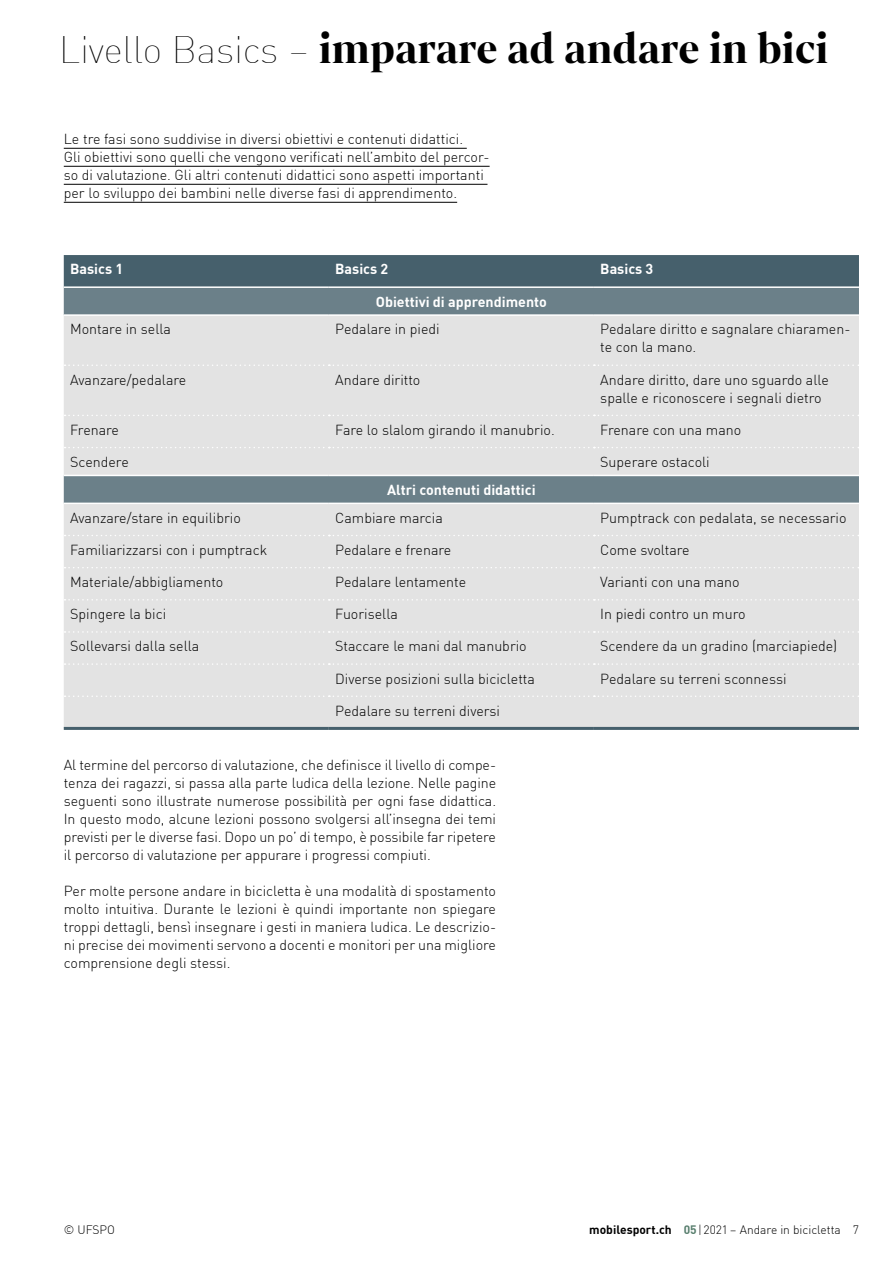
<style>
.page{position:relative;width:893px;height:1263px;background:#fff}
.page>*{position:absolute;margin:0;border:0;box-sizing:border-box;transform-origin:0 0}
.h_Titel_kombiniert{font:700 45px "Mixta Pro";color:#000}
.Tabellenzelle{font:300 14.25px/18px "DINOT";color:#000}
.p_Fliesstext{font:300 14.25px/18px "DINOT";letter-spacing:-.005em;color:#000;text-align:justify}
.h_Titel{font:300 14.25px/18px "DINOT";color:#000}
.Tabellenkopf{font:700 14.25px "DINOT";color:#fff}
.Tabellenzelle-2{font:700 14.25px "DINOT";color:#fff}
.t1{font:300 12px "DINOT";color:#000}
.s1{font-family:"DINOT";font-weight:100;font-size:37.5px}
.s2{font-weight:700}
.s3{font-weight:700;color:#567d6c}
</style>
<div class="page">
<hr style="left:64px;top:148px;width:403px;height:1px;background:#000">
<hr style="left:64px;top:166px;width:426px;height:1px;background:#000">
<hr style="left:64px;top:184px;width:423px;height:1px;background:#000">
<hr style="left:64px;top:202px;width:393px;height:1px;background:#000">
<div style="left:64px;top:255px;width:795px;height:31px;background:#46606c"></div>
<div style="left:64px;top:288px;width:795px;height:26px;background:#6b8089"></div>
<svg style="left:64px;top:316px;width:795px;height:411px;background:#dbdcdd"></svg>
<svg style="left:65px;top:364px;width:794px;height:2px"></svg>
<svg style="left:65px;top:415px;width:794px;height:1px"></svg>
<svg style="left:65px;top:447px;width:794px;height:1px"></svg>
<svg style="left:65px;top:535px;width:794px;height:1px"></svg>
<svg style="left:65px;top:567px;width:794px;height:1px"></svg>
<svg style="left:65px;top:599px;width:794px;height:1px"></svg>
<svg style="left:65px;top:631px;width:794px;height:2px"></svg>
<svg style="left:65px;top:663px;width:794px;height:2px"></svg>
<svg style="left:65px;top:695px;width:794px;height:2px"></svg>
<hr style="left:64px;top:727px;width:265px;height:3px;background:#46606c">
<hr style="left:329px;top:727px;width:265px;height:3px;background:#46606c">
<hr style="left:594px;top:727px;width:265px;height:3px;background:#46606c">
<hr style="left:64px;top:475px;width:265px;height:1px;background:#fff">
<hr style="left:329px;top:475px;width:265px;height:1px;background:#fff">
<hr style="left:594px;top:475px;width:265px;height:1px;background:#fff">
<hr style="left:64px;top:503px;width:265px;height:1px;background:#fff">
<hr style="left:329px;top:503px;width:265px;height:1px;background:#fff">
<hr style="left:594px;top:503px;width:265px;height:1px;background:#fff">
<p class="h_Titel_kombiniert" style="left:59px;top:22px;width:770px"><span class="s1">Livello Basics –</span> imparare ad andare in bici</p>
<p class="h_Titel" style="left:64px;top:128px;width:427px">Le tre fasi sono suddivise in diversi obiettivi e contenuti didattici.<br>Gli obiettivi sono quelli che vengono verificati nell’ambito del percor&shy;so di valutazione. Gli altri contenuti didattici sono aspetti importanti per lo sviluppo dei bambini nelle diverse fasi di apprendimento.</p>
<p class="Tabellenzelle-2" style="left:70px;top:258px;width:55px">Basics 1</p>
<p class="Tabellenzelle-2" style="left:335px;top:258px;width:55px">Basics 2</p>
<p class="Tabellenzelle-2" style="left:600px;top:258px;width:55px">Basics 3</p>
<p class="Tabellenkopf" style="left:376px;top:290px;width:172px">Obiettivi di apprendimento</p>
<p class="Tabellenzelle" style="left:70px;top:319px;width:102px">Montare in sella</p>
<p class="Tabellenzelle" style="left:335px;top:319px;width:106px">Pedalare in piedi</p>
<p class="Tabellenzelle" style="left:600px;top:319px;width:252px">Pedalare diritto e sagnalare chiaramen&shy;te con la mano.</p>
<p class="Tabellenzelle" style="left:70px;top:369px;width:118px">Avanzare/pedalare</p>
<p class="Tabellenzelle" style="left:335px;top:369px;width:87px">Andare diritto</p>
<p class="Tabellenzelle" style="left:600px;top:369px;width:230px">Andare diritto, dare uno sguardo alle spalle e riconoscere i segnali dietro</p>
<p class="Tabellenzelle" style="left:70px;top:419px;width:50px">Frenare</p>
<p class="Tabellenzelle" style="left:335px;top:419px;width:221px">Fare lo slalom girando il manubrio.</p>
<p class="Tabellenzelle" style="left:600px;top:419px;width:142px">Frenare con una mano</p>
<p class="Tabellenzelle" style="left:70px;top:452px;width:60px">Scendere</p>
<p class="Tabellenzelle" style="left:600px;top:452px;width:111px">Superare ostacoli</p>
<p class="Tabellenkopf" style="left:387px;top:479px;width:150px">Altri contenuti didattici</p>
<p class="Tabellenzelle" style="left:70px;top:507px;width:172px">Avanzare/stare in equilibrio</p>
<p class="Tabellenzelle" style="left:335px;top:507px;width:109px">Cambiare marcia</p>
<p class="Tabellenzelle" style="left:600px;top:507px;width:248px">Pumptrack con pedalata, se necessario</p>
<p class="Tabellenzelle" style="left:70px;top:540px;width:199px">Familiarizzarsi con i pumptrack</p>
<p class="Tabellenzelle" style="left:335px;top:540px;width:118px">Pedalare e frenare</p>
<p class="Tabellenzelle" style="left:600px;top:540px;width:91px">Come svoltare</p>
<p class="Tabellenzelle" style="left:70px;top:572px;width:155px">Materiale/abbigliamento</p>
<p class="Tabellenzelle" style="left:335px;top:572px;width:132px">Pedalare lentamente</p>
<p class="Tabellenzelle" style="left:600px;top:572px;width:141px">Varianti con una mano</p>
<p class="Tabellenzelle" style="left:70px;top:604px;width:98px">Spingere la bici</p>
<p class="Tabellenzelle" style="left:335px;top:604px;width:64px">Fuorisella</p>
<p class="Tabellenzelle" style="left:600px;top:604px;width:147px">In piedi contro un muro</p>
<p class="Tabellenzelle" style="left:70px;top:636px;width:131px">Sollevarsi dalla sella</p>
<p class="Tabellenzelle" style="left:335px;top:636px;width:193px">Staccare le mani dal manubrio</p>
<p class="Tabellenzelle" style="left:600px;top:636px;width:239px">Scendere da un gradino (marciapiede)</p>
<p class="Tabellenzelle" style="left:335px;top:668px;width:201px">Diverse posizioni sulla bicicletta</p>
<p class="Tabellenzelle" style="left:600px;top:668px;width:188px">Pedalare su terreni sconnessi</p>
<p class="Tabellenzelle" style="left:335px;top:700px;width:166px">Pedalare su terreni diversi</p>
<p class="p_Fliesstext" style="left:64px;top:755px;width:434px">Al termine del percorso di valutazione, che definisce il livello di compe&shy;tenza dei ragazzi, si passa alla parte ludica della lezione. Nelle pagine seguenti sono illustrate numerose possibilità per ogni fase didattica.<br>In questo modo, alcune lezioni possono svolgersi all’insegna dei temi previsti per le diverse fasi. Dopo un po’ di tempo, è possibile far ripetere il percorso di valutazione per appurare i progressi compiuti.</p>
<p class="p_Fliesstext" style="left:64px;top:881px;width:434px">Per molte persone andare in bicicletta è una modalità di spostamento molto intuitiva. Durante le lezioni è quindi importante non spiegare troppi dettagli, bensì insegnare i gesti in maniera ludica. Le descrizio&shy;ni precise dei movimenti servono a docenti e monitori per una migliore comprensione degli stessi.</p>
<p class="t1" style="left:64px;top:1220px;width:53px">© UFSPO</p>
<p class="t1" style="left:589px;top:1220px;width:271px"><span class="s2">mobilesport.ch</span> <span class="s3">05</span>|2021 – Andare in bicicletta 7</p>
</div>
